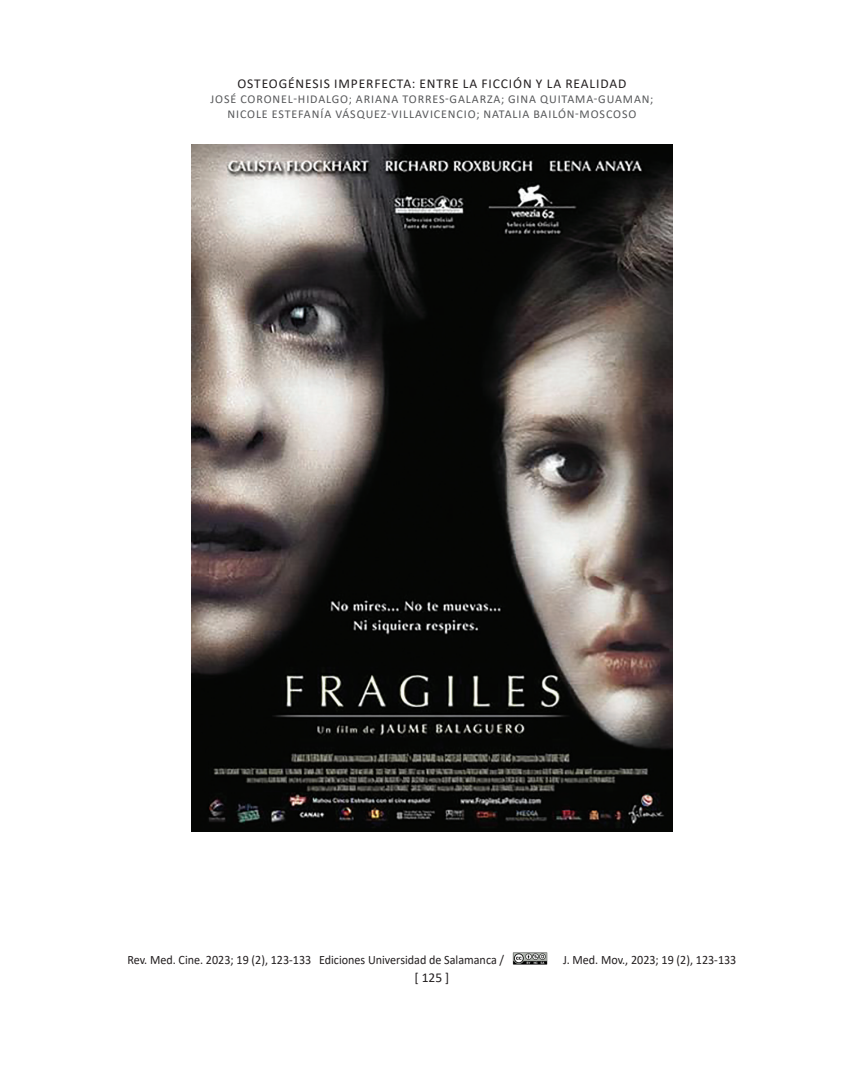
<style>
.page{position:relative;width:864px;height:1080px;background:#fff}
.page>*{position:absolute;margin:0;border:0;box-sizing:border-box;transform-origin:0 0}
.t1{font:13.5px "Calibri";letter-spacing:.065em;color:#231f20}
.t2{font:12.75px "Calibri";color:#231f20;scale:.95 1}
.t3{font:12px/15px "Calibri";letter-spacing:.075em;color:#57585a;text-align:center}
</style>
<div class="page">
<img style="left:513px;top:952px;width:34px;height:12px">
<img style="left:192px;top:144px;width:480px;height:687px">
<p class="t1" style="left:238px;top:74px;width:390px">OSTEOGÉNESIS IMPERFECTA: ENTRE LA FICCIÓN Y LA REALIDAD</p>
<p class="t3" style="left:211px;top:91px;width:444px">JOSÉ CORONEL-HIDALGO; ARIANA TORRES-GALARZA; GINA QUITAMA-GUAMAN;<br>NICOLE ESTEFANÍA VÁSQUEZ-VILLAVICENCIO; NATALIA BAILÓN-MOSCOSO</p>
<p class="t2" style="left:127px;top:951px;width:398px">Rev. Med. Cine. 2023; 19 (2), 123-133 Ediciones Universidad de Salamanca /</p>
<p class="t2" style="left:563px;top:951px;width:184px">J. Med. Mov., 2023; 19 (2), 123-133</p>
<p class="t1" style="left:414px;top:968px;width:36px">[ 125 ]</p>
</div>
